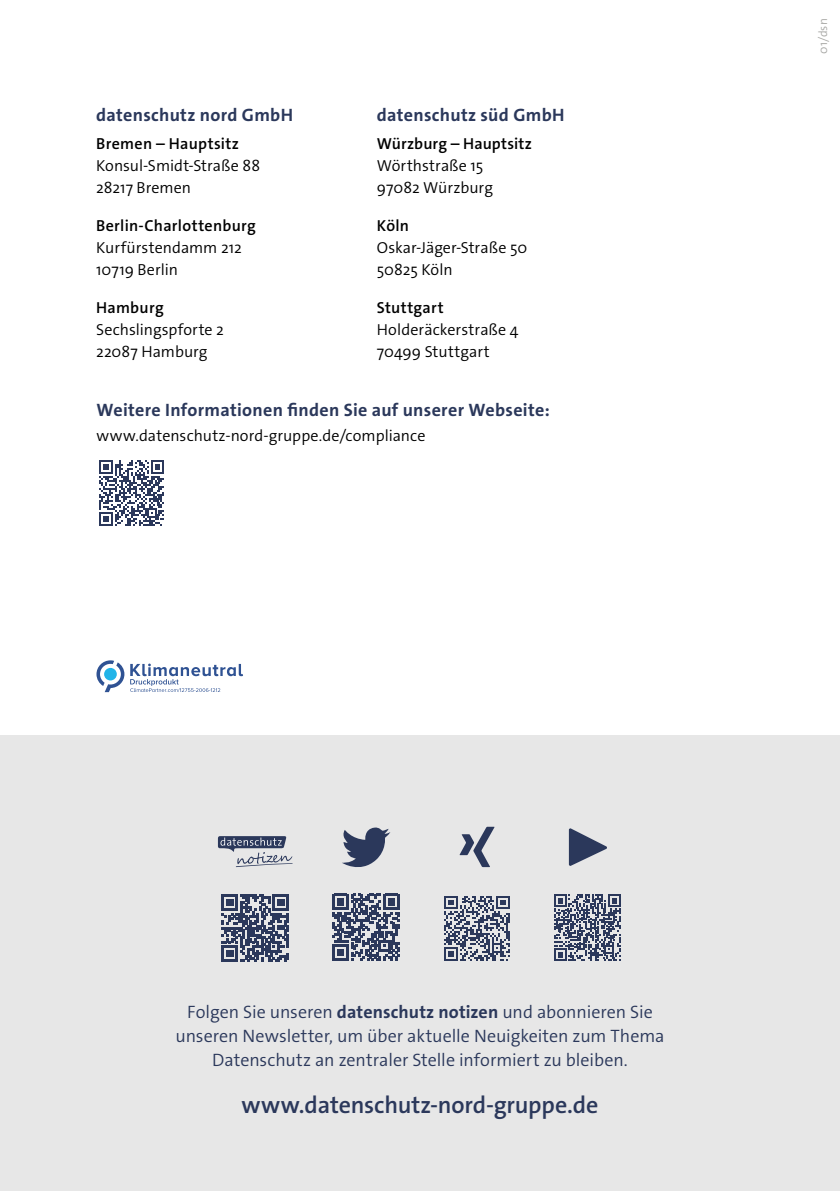
<style>
.page{position:relative;width:840px;height:1191px;background:#fff}
.page>*{position:absolute;margin:0;border:0;box-sizing:border-box;transform-origin:0 0}
.t1{font:600 24px "The Sans Os F";letter-spacing:-.005em;color:#2b385b}
.t2{font:300 18px/24px "The Sans Os F";color:#2b385b;text-align:center}
.t3{font:700 18px "The Sans Os F";letter-spacing:.02em;color:#2b385b}
.t4{font:300 16px/22px "The Sans Os F";color:#000}
.t5{font:600 16px "The Sans Os F";letter-spacing:.015em;color:#000}
.t6{font:300 12px "The Sans Os F";color:#a8a8a5}
.s1{font-weight:700}
</style>
<div class="page">
<svg style="left:99px;top:460px;width:65px;height:65px"></svg>
<div style="left:0;top:736px;width:839px;height:455px;background:#e7e7e7"></div>
<svg style="left:332px;top:893px;width:67px;height:68px"></svg>
<svg style="left:342px;top:827px;width:48px;height:40px"></svg>
<svg style="left:221px;top:894px;width:68px;height:68px"></svg>
<svg style="left:218px;top:836px;width:74px;height:31px"></svg>
<svg style="left:459px;top:827px;width:35px;height:40px"></svg>
<svg style="left:444px;top:896px;width:65px;height:65px"></svg>
<svg style="left:554px;top:894px;width:66px;height:66px"></svg>
<svg style="left:568px;top:828px;width:39px;height:38px"></svg>
<svg style="left:96px;top:660px;width:28px;height:32px"></svg>
<svg style="left:130px;top:663px;width:113px;height:29px"></svg>
<p class="t3" style="left:96px;top:103px;width:198px">datenschutz nord GmbH</p>
<p class="t5" style="left:96px;top:133px;width:144px">Bremen – Hauptsitz</p>
<p class="t4" style="left:96px;top:154px;width:165px">Konsul-Smidt-Straße 88<br>28217 Bremen</p>
<p class="t5" style="left:96px;top:215px;width:161px">Berlin-Charlottenburg</p>
<p class="t4" style="left:96px;top:236px;width:147px">Kurfürstendamm 212<br>10719 Berlin</p>
<p class="t5" style="left:96px;top:297px;width:69px">Hamburg</p>
<p class="t4" style="left:96px;top:318px;width:129px">Sechslingspforte 2<br>22087 Hamburg</p>
<p class="t3" style="left:376px;top:103px;width:189px">datenschutz süd GmbH</p>
<p class="t5" style="left:376px;top:133px;width:156px">Würzburg – Hauptsitz</p>
<p class="t4" style="left:376px;top:154px;width:118px">Wörthstraße 15<br>97082 Würzburg</p>
<p class="t5" style="left:376px;top:215px;width:34px">Köln</p>
<p class="t4" style="left:376px;top:236px;width:152px">Oskar-Jäger-Straße 50<br>50825 Köln</p>
<p class="t5" style="left:376px;top:297px;width:68px">Stuttgart</p>
<p class="t4" style="left:376px;top:318px;width:143px">Holderäckerstraße 4<br>70499 Stuttgart</p>
<p class="t3" style="left:96px;top:398px;width:454px">Weitere Informationen finden Sie auf unserer Webseite:</p>
<p class="t4" style="left:96px;top:424px;width:330px">www.datenschutz-nord-gruppe.de/compliance</p>
<p class="t6" style="left:815px;top:54px;width:37px;rotate:-90deg">01/dsn</p>
<p class="t2" style="left:175px;top:1000px;width:490px">Folgen Sie unseren <span class="s1">datenschutz notizen</span> und abonnieren Sie unseren Newsletter, um über aktuelle Neuigkeiten zum Thema<br>Datenschutz an zentraler Stelle informiert zu bleiben.</p>
<h1 class="t1" style="left:241px;top:1089px;width:358px">www.datenschutz-nord-gruppe.de</h1>
</div>
